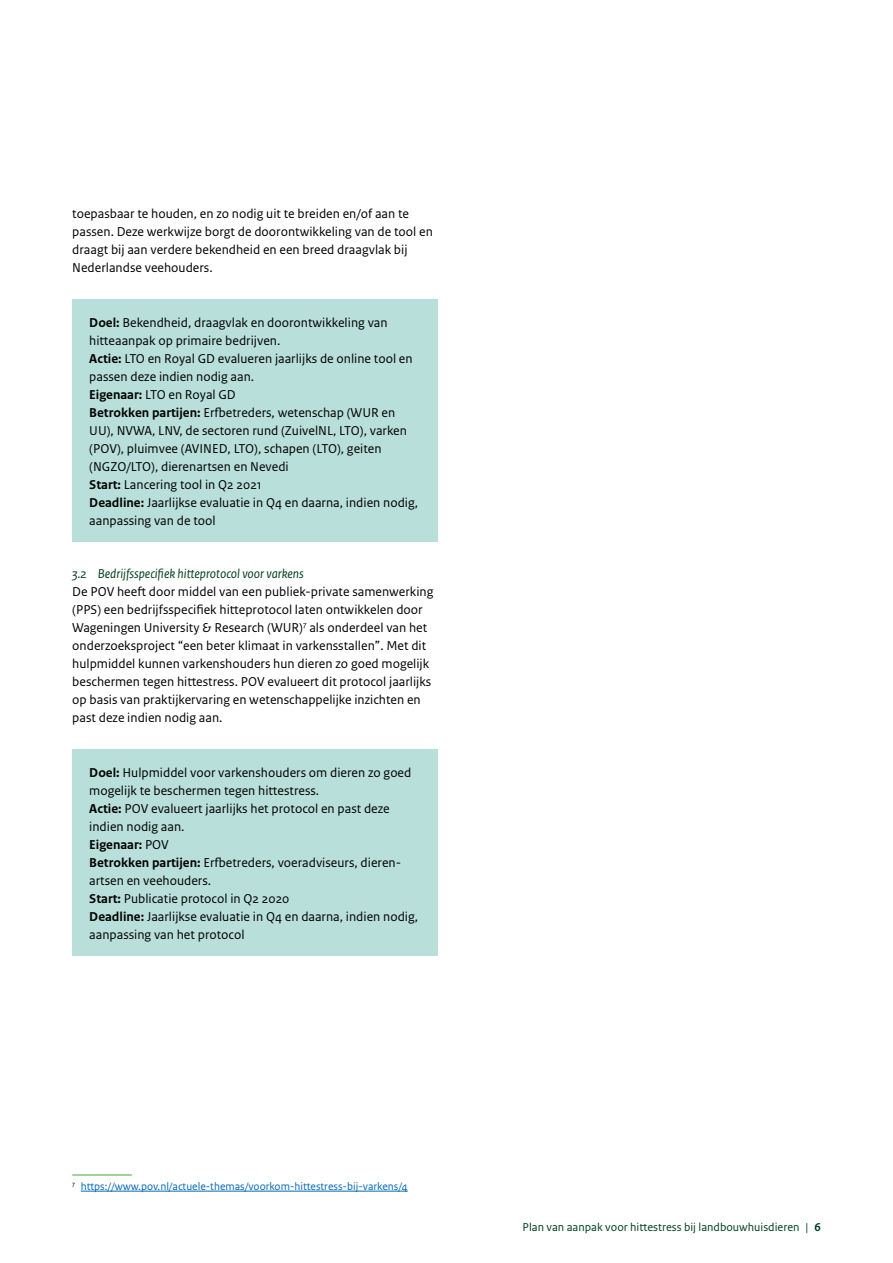
<style>
.page{position:relative;width:893px;height:1263px;background:#fff}
.page>*{position:absolute;margin:0;border:0;box-sizing:border-box;transform-origin:0 0}
._21_RO_Kader_Broodte{font:13.5px/18px "Rijksoverheid Sans Text";color:#000}
._10_RO_Broodtekst_Se{font:13.5px/18px "Rijksoverheid Sans Text";color:#000}
._06_RO_Subalineakop{font:italic 13.5px "Rijksoverheid Sans Text";color:#003f1a}
._21_RO_Kader_Broodte-2{font:700 13.5px "Rijksoverheid Sans Text";color:#000}
.t1{font:12px "Rijksoverheid Sans Text";color:#003f1a}
._14_RO_Voetnoot{font:11.25px "Rijksoverheid Sans Text";color:#0067b3}
.s1{font-weight:700}
.s2{font-weight:400}
</style>
<div class="page">
<div style="left:72px;top:299px;width:366px;height:243px;background:#b8dfd9"></div>
<div style="left:72px;top:749px;width:366px;height:207px;background:#b8dfd9"></div>
<hr style="left:72px;top:1174px;width:60px;height:1px;background:#41ac32">
<hr style="left:81px;top:1191px;width:327px;height:1px;background:#0067b3">
<p class="_10_RO_Broodtekst_Se" style="left:72px;top:205px;width:362px">toepasbaar te houden, en zo nodig uit te breiden en/of aan te passen. Deze werkwijze borgt de doorontwikkeling van de tool en draagt bij aan verdere bekendheid en een breed draagvlak bij Nederlandse veehouders.</p>
<p class="_21_RO_Kader_Broodte" style="left:89px;top:314px;width:300px"><span class="s1">Doel:</span> Bekendheid, draagvlak en doorontwikkeling van hitteaanpak op primaire bedrijven.</p>
<p class="_21_RO_Kader_Broodte" style="left:89px;top:350px;width:325px"><span class="s1">Actie:</span> LTO en Royal GD evalueren jaarlijks de online tool en passen deze indien nodig aan.</p>
<p class="_21_RO_Kader_Broodte" style="left:89px;top:386px;width:148px"><span class="s1">Eigenaar:</span> LTO en Royal GD</p>
<p class="_21_RO_Kader_Broodte" style="left:89px;top:404px;width:319px"><span class="s1">Betrokken partijen:</span> Erfbetreders, wetenschap (WUR en UU), NVWA, LNV, de sectoren rund (ZuivelNL, LTO), varken (POV), pluimvee (AVINED, LTO), schapen (LTO), geiten (NGZO/LTO), dierenartsen en Nevedi</p>
<p class="_21_RO_Kader_Broodte" style="left:89px;top:476px;width:174px"><span class="s1">Start:</span> Lancering tool in Q2 2021</p>
<p class="_21_RO_Kader_Broodte" style="left:89px;top:494px;width:330px"><span class="s1">Deadline:</span> Jaarlijkse evaluatie in Q4 en daarna, indien nodig, aanpassing van de tool</p>
<p class="_06_RO_Subalineakop" style="left:72px;top:566px;width:233px">3.2 Bedrijfsspecifiek hitteprotocol voor varkens</p>
<p class="_10_RO_Broodtekst_Se" style="left:72px;top:583px;width:363px">De POV heeft door middel van een publiek-private samenwerking (PPS) een bedrijfsspecifiek hitteprotocol laten ontwikkelen door Wageningen University &amp; Research (WUR)<sup>7</sup> als onderdeel van het onderzoeksproject “een beter klimaat in varkensstallen”. Met dit hulpmiddel kunnen varkenshouders hun dieren zo goed mogelijk beschermen tegen hittestress. POV evalueert dit protocol jaarlijks op basis van praktijkervaring en wetenschappelijke inzichten en past deze indien nodig aan.</p>
<p class="_21_RO_Kader_Broodte" style="left:89px;top:764px;width:324px"><span class="s1">Doel:</span> Hulpmiddel voor varkenshouders om dieren zo goed mogelijk te beschermen tegen hittestress.</p>
<p class="_21_RO_Kader_Broodte" style="left:89px;top:800px;width:302px"><span class="s1">Actie:</span> POV evalueert jaarlijks het protocol en past deze indien nodig aan.</p>
<p class="_21_RO_Kader_Broodte-2" style="left:89px;top:837px;width:81px">Eigenaar: <span class="s2">POV</span></p>
<p class="_21_RO_Kader_Broodte" style="left:89px;top:854px;width:311px"><span class="s1">Betrokken partijen:</span> Erfbetreders, voeradviseurs, dieren&shy;artsen en veehouders.</p>
<p class="_21_RO_Kader_Broodte" style="left:89px;top:890px;width:202px"><span class="s1">Start:</span> Publicatie protocol in Q2 2020</p>
<p class="_21_RO_Kader_Broodte" style="left:89px;top:908px;width:330px"><span class="s1">Deadline:</span> Jaarlijkse evaluatie in Q4 en daarna, indien nodig, aanpassing van het protocol</p>
<p class="_14_RO_Voetnoot" style="left:72px;top:1180px;width:337px"><sup>7</sup> https://www.pov.nl/actuele-themas/voorkom-hittestress-bij-varkens/4</p>
<p class="t1" style="left:523px;top:1220px;width:300px">Plan van aanpak voor hittestress bij landbouwhuisdieren | <span class="s1">6</span></p>
</div>
